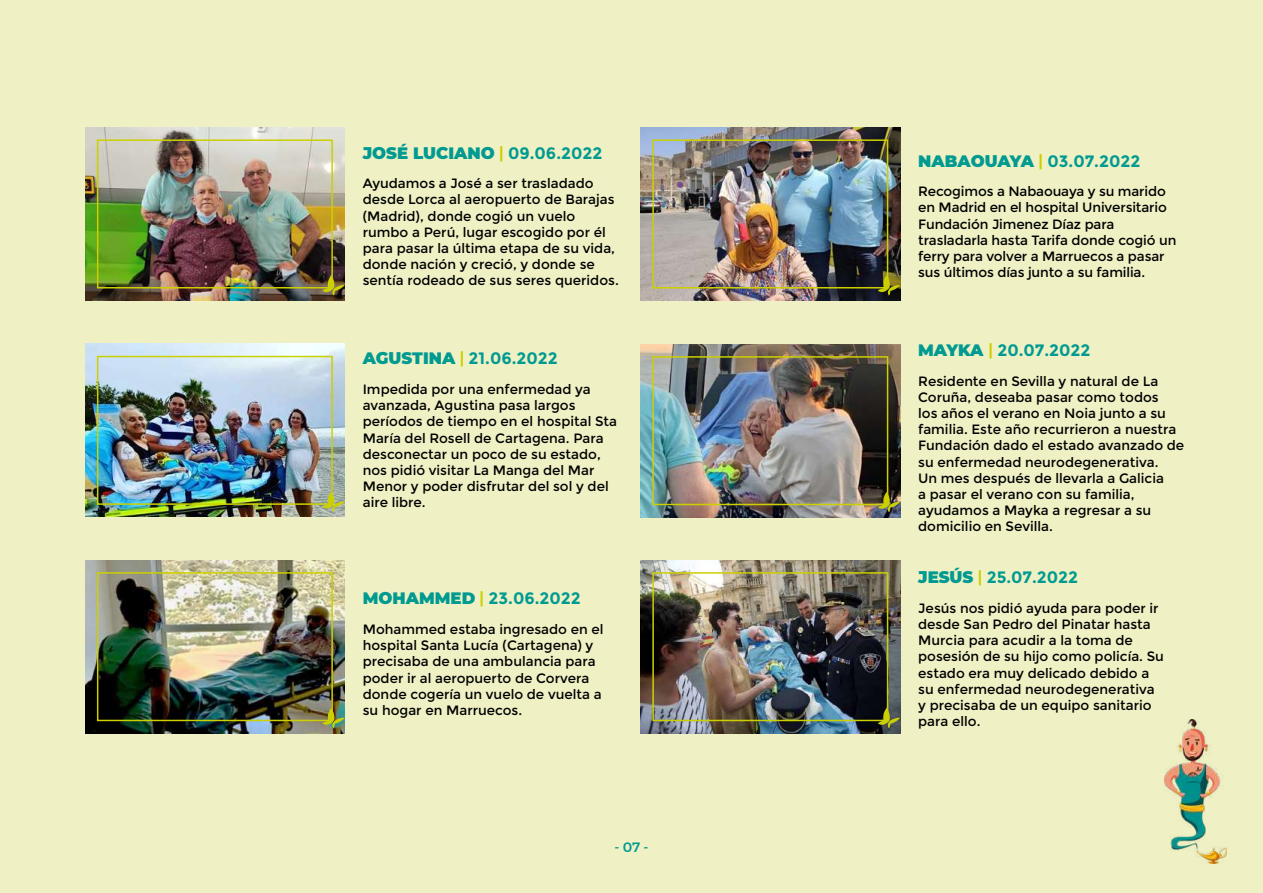
<style>
.page{position:relative;width:1263px;height:893px;background:#eff0c4}
.page>*{position:absolute;margin:0;border:0;box-sizing:border-box;transform-origin:0 0}
.t1{font:700 16.5px "Montserrat";color:#009a91}
.t2{font:900 16.5px "Montserrat";color:#009a91}
.t3{font:13.5px/16.2px "Montserrat";color:#000}
.t4{font:500 13.5px "Montserrat";color:#009a91}
.s1{font-weight:700;color:#ccd000}
.s2{font-weight:700}
.s3{font-weight:900}
.s4{color:#ccd000}
</style>
<div class="page">
<img style="left:85px;top:128px;width:260px;height:172px">
<div style="left:97px;top:139px;width:236px;height:149px;border:2px solid #ccd000"></div>
<svg style="left:322px;top:275px;width:23px;height:21px"></svg>
<img style="left:85px;top:560px;width:260px;height:173px">
<div style="left:97px;top:572px;width:236px;height:149px;border:2px solid #ccd000"></div>
<svg style="left:322px;top:708px;width:23px;height:20px"></svg>
<img style="left:640px;top:344px;width:260px;height:173px">
<div style="left:652px;top:356px;width:236px;height:149px;border:2px solid #ccd000"></div>
<svg style="left:878px;top:492px;width:22px;height:20px"></svg>
<img style="left:85px;top:344px;width:260px;height:173px">
<div style="left:97px;top:356px;width:236px;height:149px;border:2px solid #ccd000"></div>
<svg style="left:322px;top:492px;width:23px;height:20px"></svg>
<img style="left:640px;top:128px;width:260px;height:172px">
<div style="left:652px;top:139px;width:236px;height:149px;border:2px solid #ccd000"></div>
<svg style="left:878px;top:275px;width:22px;height:21px"></svg>
<img style="left:1164px;top:720px;width:63px;height:143px">
<img style="left:640px;top:560px;width:260px;height:173px">
<div style="left:652px;top:572px;width:236px;height:149px;border:2px solid #ccd000"></div>
<svg style="left:878px;top:708px;width:22px;height:20px"></svg>
<p class="t2" style="left:363px;top:140px;width:241px">JOSÉ LUCIANO <span class="s1">|</span> <span class="s2">09.06.2022</span></p>
<p class="t3" style="left:363px;top:175px;width:257px">Ayudamos a José a ser trasladado desde Lorca al aeropuerto de Barajas (Madrid), donde cogió un vuelo rumbo a Perú, lugar escogido por él para pasar la última etapa de su vida, donde nación y creció, y donde se sentía rodeado de sus seres queridos.</p>
<p class="t1" style="left:363px;top:349px;width:197px"><span class="s3">AGUSTINA</span> <span class="s4">|</span> 21.06.2022</p>
<p class="t3" style="left:363px;top:381px;width:256px">Impedida por una enfermedad ya avanzada, Agustina pasa largos períodos de tiempo en el hospital Sta<br>María del Rosell de Cartagena. Para desconectar un poco de su estado, nos pidió visitar La Manga del Mar<br>Menor y poder disfrutar del sol y del aire libre.</p>
<p class="t1" style="left:363px;top:589px;width:220px"><span class="s3">MOHAMMED</span> <span class="s4">|</span> 23.06.2022</p>
<p class="t3" style="left:363px;top:621px;width:242px">Mohammed estaba ingresado en el hospital Santa Lucía (Cartagena) y precisaba de una ambulancia para poder ir al aeropuerto de Corvera donde cogería un vuelo de vuelta a su hogar en Marruecos.</p>
<p class="t4" style="left:614px;top:837px;width:35px">- 07 -</p>
<p class="t1" style="left:918px;top:151px;width:224px"><span class="s3">NABAOUAYA</span> <span class="s4">|</span> 03.07.2022</p>
<p class="t3" style="left:918px;top:184px;width:260px">Recogimos a Nabaouaya y su marido en Madrid en el hospital Universitario Fundación Jimenez Díaz para trasladarla hasta Tarifa donde cogió un ferry para volver a Marruecos a pasar sus últimos días junto a su familia.</p>
<p class="t1" style="left:918px;top:340px;width:174px"><span class="s3">MAYKA</span> <span class="s4">|</span> 20.07.2022</p>
<p class="t3" style="left:918px;top:373px;width:268px">Residente en Sevilla y natural de La Coruña, deseaba pasar como todos<br>los años el verano en Noia junto a su familia. Este año recurrieron a nuestra Fundación dado el estado avanzado de su enfermedad neurodegenerativa.<br>Un mes después de llevarla a Galicia<br>a pasar el verano con su familia, ayudamos a Mayka a regresar a su domicilio en Sevilla.</p>
<p class="t1" style="left:918px;top:567px;width:162px"><span class="s3">JESÚS</span> <span class="s4">|</span> 25.07.2022</p>
<p class="t3" style="left:918px;top:600px;width:247px">Jesús nos pidió ayuda para poder ir desde San Pedro del Pinatar hasta<br>Murcia para acudir a la toma de posesión de su hijo como policía. Su estado era muy delicado debido a su enfermedad neurodegenerativa y precisaba de un equipo sanitario para ello.</p>
</div>
